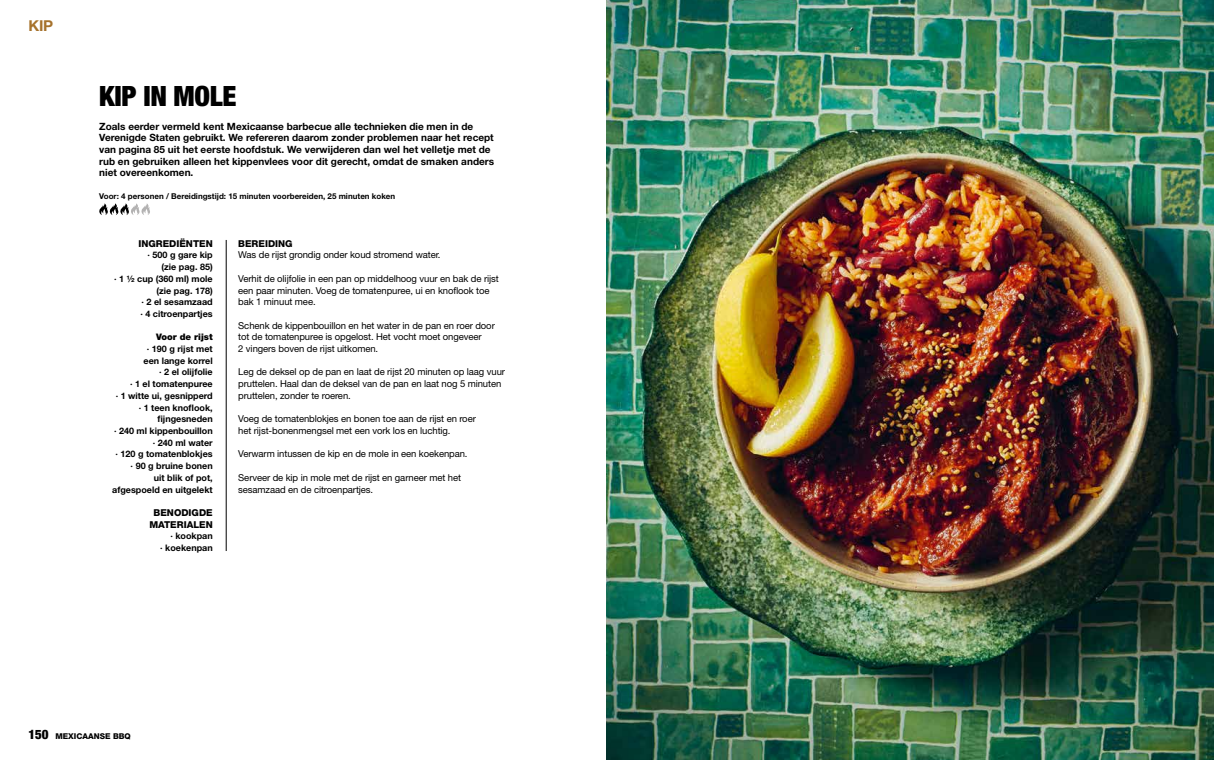
<style>
.page{position:relative;width:1214px;height:760px;background:#fff}
.page>*{position:absolute;margin:0;border:0;box-sizing:border-box;transform-origin:0 0}
.t1{font:900 condensed 28px "Helvetica Neue LT Std";letter-spacing:-.01em;color:#000}
.t2{font:700 15px "Helvetica Neue LT Std";color:#a6722c}
.t3{font:700 10px/11.7px "Helvetica Neue LT Std";color:#000}
.t4{font:9.5px/11.7px "Helvetica Neue LT Std";letter-spacing:-.01em;color:#000}
.t5{font:800 9.5px/11.7px "Helvetica Neue LT Std";color:#000;text-align:center}
.t6{font:700 9px/11.7px "Helvetica Neue LT Std";color:#000;text-align:right}
.t7{font:900 9px "Helvetica Neue LT Std";color:#000}
.t8{font:700 8px "Helvetica Neue LT Std";color:#000}
.t9{font:800 8px "Helvetica Neue LT Std";color:#000}
.s1{font-weight:900;font-stretch:condensed;font-size:13px}
</style>
<div class="page">
<img style="left:607px;top:0;width:606px;height:760px">
<hr style="left:226px;top:240px;width:1px;height:311px;background:#000">
<svg style="left:99px;top:203px;width:51px;height:12px"></svg>
<h2 class="t2" style="left:28px;top:17px;width:26px">KIP</h2>
<h1 class="t1" style="left:99px;top:79px;width:139px">KIP IN MOLE</h1>
<p class="t3" style="left:99px;top:120px;width:396px">Zoals eerder vermeld kent Mexicaanse barbecue alle technieken die men in de Verenigde Staten gebruikt. We refereren daarom zonder problemen naar het recept van pagina 85 uit het eerste hoofdstuk. We verwijderen dan wel het velletje met de rub en gebruiken alleen het kippenvlees voor dit gerecht, omdat de smaken anders niet overeenkomen.</p>
<p class="t8" style="left:99px;top:191px;width:297px">Voor: 4 personen / Bereidingstijd: 15 minuten voorbereiden, 25 minuten koken</p>
<p class="t5" style="left:138px;top:237px;width:76px">INGREDIËNTEN</p>
<p class="t6" style="left:114px;top:249px;width:100px">∙ 500 g gare kip<br>(zie pag. 85)<br>∙ 1 ½ cup (360 ml) mole (zie pag. 178)<br>∙ 2 el sesamzaad<br>∙ 4 citroenpartjes</p>
<p class="t7" style="left:156px;top:332px;width:58px">Voor de rijst</p>
<p class="t6" style="left:112px;top:343px;width:102px">∙ 190 g rijst met<br>een lange korrel<br>∙ 2 el olijfolie<br>∙ 1 el tomatenpuree<br>∙ 1 witte ui, gesnipperd ∙ 1 teen knoflook, fijngesneden<br>∙ 240 ml kippenbouillon ∙ 240 ml water<br>∙ 120 g tomatenblokjes ∙ 90 g bruine bonen<br>uit blik of pot, afgespoeld en uitgelekt</p>
<p class="t5" style="left:149px;top:506px;width:65px">BENODIGDE<br>MATERIALEN</p>
<p class="t6" style="left:160px;top:530px;width:54px">∙ kookpan<br>∙ koekenpan</p>
<p class="t5" style="left:238px;top:237px;width:56px">BEREIDING</p>
<p class="t4" style="left:238px;top:249px;width:204px">Was de rijst grondig onder koud stromend water.</p>
<p class="t4" style="left:238px;top:272px;width:262px">Verhit de olijfolie in een pan op middelhoog vuur en bak de rijst een paar minuten. Voeg de tomatenpuree, ui en knoflook toe bak 1 minuut mee.</p>
<p class="t4" style="left:238px;top:319px;width:258px">Schenk de kippenbouillon en het water in de pan en roer door tot de tomatenpuree is opgelost. Het vocht moet ongeveer<br>2 vingers boven de rijst uitkomen.</p>
<p class="t4" style="left:238px;top:366px;width:268px">Leg de deksel op de pan en laat de rijst 20 minuten op laag vuur pruttelen. Haal dan de deksel van de pan en laat nog 5 minuten pruttelen, zonder te roeren.</p>
<p class="t4" style="left:238px;top:413px;width:239px">Voeg de tomatenblokjes en bonen toe aan de rijst en roer het rijst-bonenmengsel met een vork los en luchtig.</p>
<p class="t4" style="left:238px;top:448px;width:231px">Verwarm intussen de kip en de mole in een koekenpan.</p>
<p class="t4" style="left:238px;top:471px;width:224px">Serveer de kip in mole met de rijst en garneer met het sesamzaad en de citroenpartjes.</p>
<p class="t9" style="left:28px;top:731px;width:104px"><span class="s1">150</span> MEXICAANSE BBQ</p>
</div>
